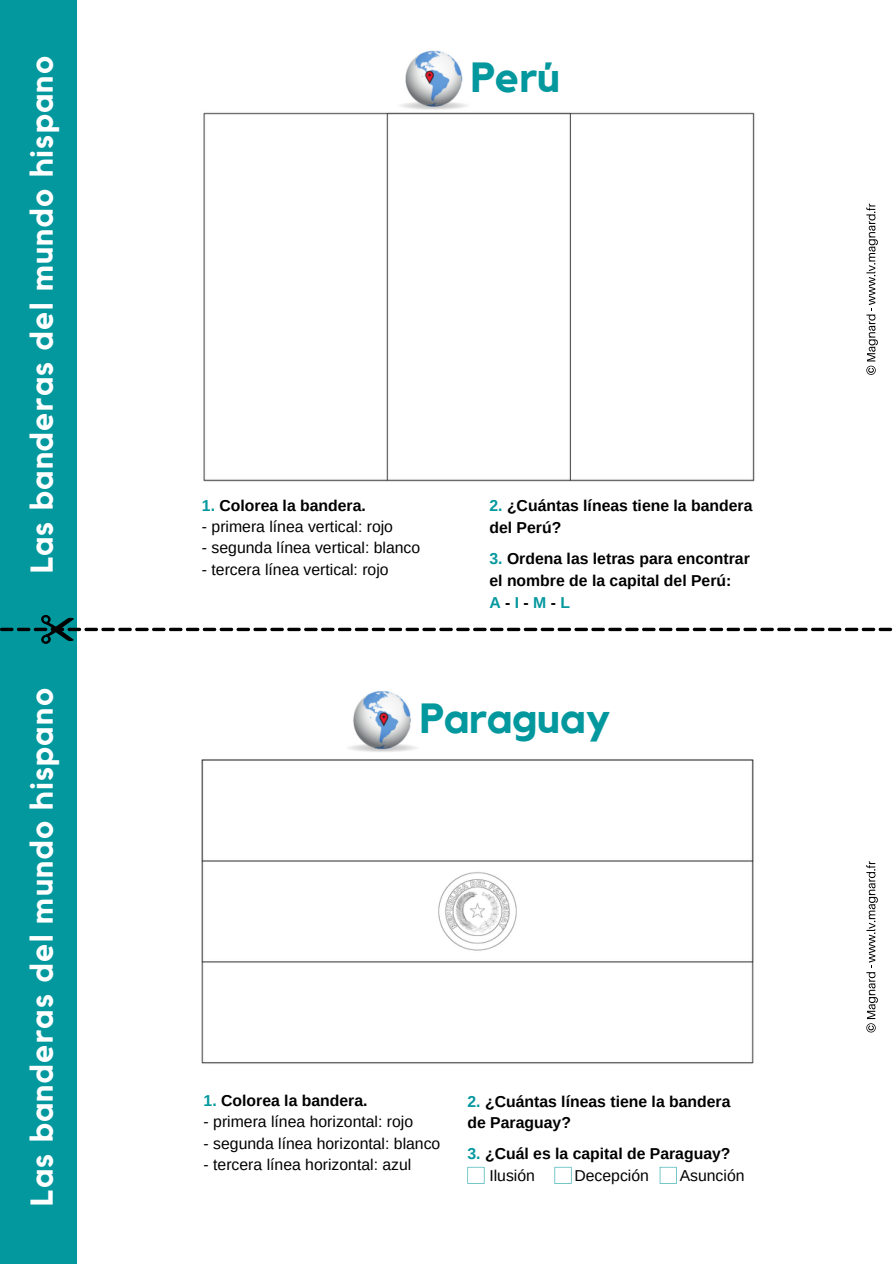
<style>
.page{position:relative;width:894px;height:1264px;background:#fff}
.page>*{position:absolute;margin:0;border:0;box-sizing:border-box;transform-origin:0 0}
.t1{font:700 42px "Kollektif";color:#03989e}
.t2{font:700 31.5px "Kollektif";letter-spacing:.045em;color:#fff}
.t3{font:700 15.75px/21.9px "Arimo";color:#000}
.t4{font:15.75px "Arimo";color:#000}
.s1{color:#03989e}
.s2{font-weight:400}
</style>
<div class="page">
<img style="left:203px;top:112px;width:552px;height:369px">
<img style="left:201px;top:759px;width:553px;height:305px">
<div style="left:0;top:0;width:77px;height:629px;background:#03989e"></div>
<div style="left:0;top:629px;width:77px;height:634px;background:#03989e"></div>
<svg style="left:0;top:615px;width:893px;height:28px"></svg>
<svg style="left:467px;top:1166px;width:17px;height:17px"></svg>
<svg style="left:554px;top:1166px;width:17px;height:17px"></svg>
<svg style="left:659px;top:1166px;width:17px;height:17px"></svg>
<img style="left:400px;top:50px;width:68px;height:60px">
<img style="left:348px;top:691px;width:69px;height:61px">
<svg style="left:866px;top:203px;width:11px;height:172px"></svg>
<svg style="left:866px;top:861px;width:11px;height:171px"></svg>
<h2 class="t2" style="left:27px;top:573px;width:519px;rotate:-90deg">Las banderas del mundo hispano</h2>
<h2 class="t2" style="left:27px;top:1205px;width:519px;rotate:-90deg">Las banderas del mundo hispano</h2>
<h1 class="t1" style="left:471px;top:58px;width:91px">Perú</h1>
<p class="t3" style="left:202px;top:494px;width:165px"><span class="s1">1.</span> Colorea la bandera.</p>
<p class="t4" style="left:202px;top:517px;width:192px">- primera línea vertical: rojo</p>
<p class="t4" style="left:202px;top:539px;width:220px">- segunda línea vertical: blanco</p>
<p class="t4" style="left:202px;top:560px;width:188px">- tercera línea vertical: rojo</p>
<p class="t3" style="left:489px;top:494px;width:264px"><span class="s1">2.</span> ¿Cuántas líneas tiene la bandera del Perú?</p>
<p class="t3" style="left:489px;top:547px;width:262px"><span class="s1">3.</span> Ordena las letras para encontrar el nombre de la capital del Perú:<br><span class="s1">A</span> - <span class="s1">I</span> - <span class="s1">M</span> - <span class="s1">L</span></p>
<h1 class="t1" style="left:420px;top:699px;width:192px">Paraguay</h1>
<p class="t3" style="left:203px;top:1089px;width:165px"><span class="s1">1.</span> Colorea la bandera.</p>
<p class="t4" style="left:203px;top:1113px;width:211px">- primera línea horizontal: rojo</p>
<p class="t4" style="left:203px;top:1134px;width:238px">- segunda línea horizontal: blanco</p>
<p class="t4" style="left:203px;top:1155px;width:209px">- tercera línea horizontal: azul</p>
<p class="t3" style="left:467px;top:1090px;width:264px"><span class="s1">2.</span> ¿Cuántas líneas tiene la bandera de Paraguay?</p>
<p class="t3" style="left:489px;top:1142px;width:242px;text-indent:-22px"><span class="s1">3.</span> ¿Cuál es la capital de Paraguay?<br><span class="s2">Ilusión</span></p>
<p class="t4" style="left:574px;top:1167px;width:76px">Decepción</p>
<p class="t4" style="left:679px;top:1167px;width:66px">Asunción</p>
</div>
